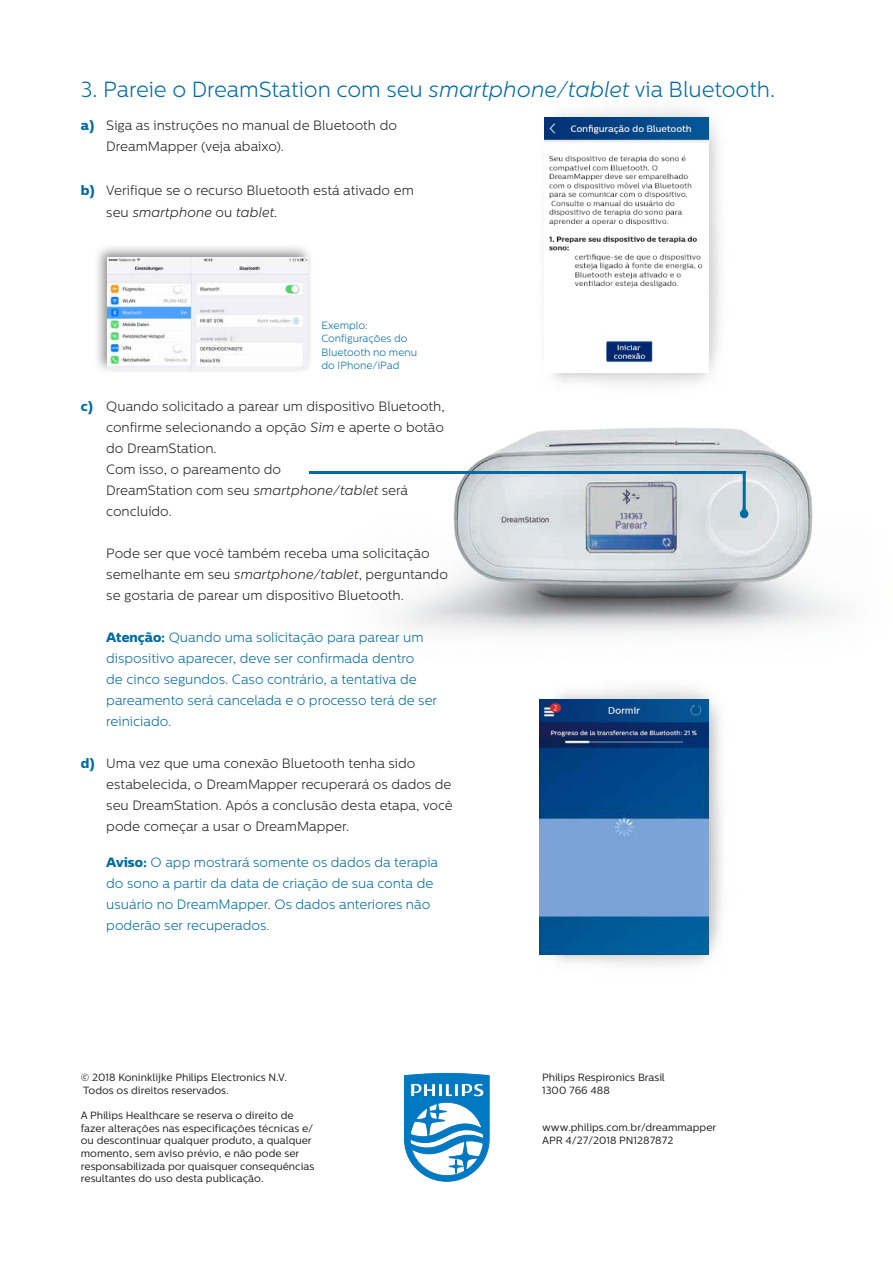
<style>
.page{position:relative;width:893px;height:1263px;background:#fff}
.page>*{position:absolute;margin:0;border:0;box-sizing:border-box;transform-origin:0 0}
.ParaStyle01__Leading{font:300 21.9px "Centrale Sans";letter-spacing:-.005em;color:#006ba3}
.ParaStyle02__Leading{font:300 13.5px/21px "Centrale Sans";color:#231f20}
.ParaStyle02__Leading-2{font:300 13.5px/21px "Centrale Sans";color:#006ba3}
.ParaStyle03__Leading{font:300 13.5px/21px "Centrale Sans";color:#006ba3}
.ParaStyle01__Leading-2{font:10.5px/12.6px "Centrale Sans";color:#231f20}
.ParaStyle06__Leading{font:300 10.5px/13.5px "Centrale Sans";color:#006ba3}
.ParaStyle07__Leading{font:10.5px/12.6px "Centrale Sans";color:#231f20}
.s1{font-style:italic}
.s2{font-family:"Centrale Sans X Bold";font-weight:400;color:#006ba3}
.s3{font-family:"Centrale Sans X Bold";font-weight:400}
</style>
<div class="page">
<img style="left:398px;top:428px;width:442px;height:206px">
<img style="left:539px;top:688px;width:183px;height:278px">
<img style="left:539px;top:700px;width:170px;height:255px">
<img style="left:552px;top:109px;width:168px;height:276px">
<img style="left:544px;top:117px;width:164px;height:256px">
<div style="left:93px;top:243px;width:220px;height:132px;background:#231f20;opacity:.5"></div>
<img style="left:108px;top:258px;width:200px;height:111px">
<svg style="left:404px;top:1073px;width:86px;height:109px"></svg>
<hr style="left:310px;top:471px;width:436px;height:3px;background:#006ba3">
<svg style="left:740px;top:471px;width:8px;height:47px"></svg>
<p class="ParaStyle01__Leading" style="left:81px;top:77px;width:696px">3. Pareie o DreamStation com seu <span class="s1">smartphone/tablet</span> via Bluetooth.</p>
<p class="ParaStyle02__Leading" style="left:106px;top:114px;width:292px;line-height:21.9px;text-indent:-26px"><span class="s2">a)</span> Siga as instruções no manual de Bluetooth do<br>DreamMapper (veja abaixo).</p>
<p class="ParaStyle02__Leading" style="left:106px;top:179px;width:309px;line-height:21.9px;text-indent:-26px"><span class="s2">b)</span> Verifique se o recurso Bluetooth está ativado em seu <span class="s1">smartphone</span> ou <span class="s1">tablet</span>.</p>
<p class="ParaStyle06__Leading" style="left:321px;top:318px;width:97px">Exemplo:<br>Configurações do<br>Bluetooth no menu do IPhone/iPad</p>
<p class="ParaStyle02__Leading" style="left:106px;top:396px;width:340px;text-align:justify;text-indent:-26px"><span class="s2">c)</span> Quando solicitado a parear um dispositivo Bluetooth, confirme selecionando a opção <span class="s1">Sim</span> e aperte o botão do DreamStation.</p>
<p class="ParaStyle02__Leading" style="left:106px;top:459px;width:303px">Com isso, o pareamento do<br>DreamStation com seu <span class="s1">smartphone/tablet</span> será concluído.</p>
<p class="ParaStyle02__Leading" style="left:106px;top:543px;width:343px">Pode ser que você também receba uma solicitação semelhante em seu <span class="s1">smartphone/tablet</span>, perguntando se gostaria de parear um dispositivo Bluetooth.</p>
<p class="ParaStyle02__Leading-2" style="left:106px;top:627px;width:332px"><span class="s3">Atenção:</span> Quando uma solicitação para parear um dispositivo aparecer, deve ser confirmada dentro<br>de cinco segundos. Caso contrário, a tentativa de pareamento será cancelada e o processo terá de ser reiniciado.</p>
<p class="ParaStyle02__Leading" style="left:106px;top:753px;width:348px;text-indent:-26px"><span class="s2">d)</span> Uma vez que uma conexão Bluetooth tenha sido estabelecida, o DreamMapper recuperará os dados de seu DreamStation. Após a conclusão desta etapa, você pode começar a usar o DreamMapper.</p>
<p class="ParaStyle03__Leading" style="left:106px;top:852px;width:333px"><span class="s3">Aviso:</span> O app mostrará somente os dados da terapia do sono a partir da data de criação de sua conta de usuário no DreamMapper. Os dados anteriores não poderão ser recuperados.</p>
<p class="ParaStyle01__Leading-2" style="left:81px;top:1071px;width:208px">© 2018 Koninklijke Philips Electronics N.V.</p>
<p class="ParaStyle01__Leading-2" style="left:83px;top:1084px;width:147px">Todos os direitos reservados.</p>
<p class="ParaStyle01__Leading-2" style="left:81px;top:1109px;width:235px">A Philips Healthcare se reserva o direito de fazer alterações nas especificações técnicas e/ ou descontinuar qualquer produto, a qualquer momento, sem aviso prévio, e não pode ser responsabilizada por quaisquer consequências resultantes do uso desta publicação.</p>
<p class="ParaStyle01__Leading-2" style="left:542px;top:1071px;width:124px">Philips Respironics Brasil</p>
<p class="ParaStyle01__Leading-2" style="left:542px;top:1084px;width:69px">1300 766 488</p>
<p class="ParaStyle07__Leading" style="left:542px;top:1121px;width:176px">www.philips.com.br/dreammapper<br>APR 4/27/2018 PN1287872</p>
</div>
